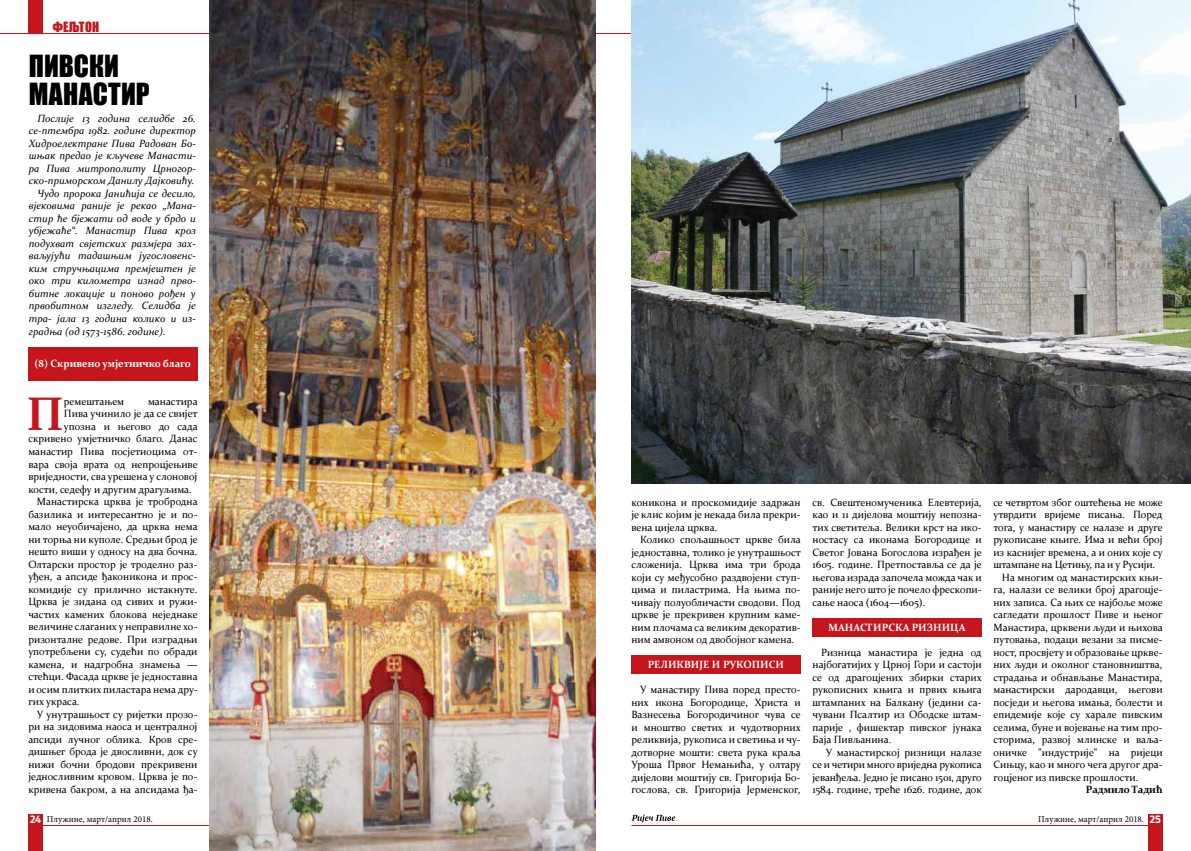
<style>
.page{position:relative;width:1191px;height:851px;background:#fff}
.page>*{position:absolute;margin:0;border:0;box-sizing:border-box;transform-origin:0 0}
.t1{font:700 47.1px "Constantia";color:#c4161c}
.t2{font:28px/28px "Impact";letter-spacing:.005em;color:#000}
.t3{font:13px "Impact";letter-spacing:.005em;color:#c4161c}
.t4{font:10.5px/12.5px "Constantia";color:#000;text-align:justify}
.t5{font:italic 10.5px "Constantia";letter-spacing:.005em;color:#000}
.t6{font:700 10.5px "Constantia";color:#fff}
.t7{font:700 10.5px "Constantia";color:#000}
.t8{font:700 10px "Antenna Cond";color:#fff}
.t9{font:9px "Minion Pro";color:#000}
.s1{font-family:"Antenna Cond";font-weight:700;font-size:10px;color:#fff}
</style>
<div class="page">
<div style="left:28px;top:347px;width:169px;height:34px;background:#c4161c"></div>
<div style="left:812px;top:618px;width:169px;height:18px;background:#c4161c"></div>
<div style="left:631px;top:655px;width:169px;height:19px;background:#c4161c"></div>
<div style="left:28px;top:814px;width:15px;height:36px;background:#c4161c"></div>
<div style="left:28px;top:0;width:15px;height:34px;background:#c4161c"></div>
<hr style="left:0;top:33px;width:1191px;height:1px;background:#c4161c">
<hr style="left:33px;top:825px;width:526px;height:1px;background:#c4161c">
<div style="left:1148px;top:814px;width:14px;height:36px;background:#c4161c"></div>
<svg style="left:631px;top:814px;width:44px;height:8px"></svg>
<hr style="left:631px;top:825px;width:526px;height:1px;background:#c4161c">
<img style="left:631px;top:0;width:560px;height:483px">
<img style="left:209px;top:0;width:386px;height:850px">
<p class="t3" style="left:53px;top:17px;width:48px">ФЕЉТОН</p>
<h2 class="t2" style="left:29px;top:51px;width:122px">ПИВСКИ<br>МАНАСТИР</h2>
<p class="t5" style="left:37px;top:111px;width:160px">Послије 13 година селидбе 26.</p>
<p class="t5" style="left:29px;top:124px;width:168px">се-птембра 1982. године директор</p>
<p class="t5" style="left:29px;top:136px;width:169px">Хидроелектране Пива Радован Бо-</p>
<p class="t5" style="left:29px;top:149px;width:169px">шњак предао је кључеве Манасти-</p>
<p class="t5" style="left:29px;top:161px;width:169px">ра Пива митрополиту Црногор-</p>
<p class="t5" style="left:29px;top:174px;width:167px">ско-приморском Данилу Дајковићу.</p>
<p class="t5" style="left:37px;top:186px;width:160px">Чудо пророка Јанићија се десило,</p>
<p class="t5" style="left:29px;top:199px;width:169px">вјековима раније је рекао „Мана-</p>
<p class="t5" style="left:29px;top:211px;width:168px">стир ће бјежати од воде у брдо и</p>
<p class="t5" style="left:29px;top:224px;width:169px">убјежаће“. Манастир Пива кроз</p>
<p class="t5" style="left:29px;top:236px;width:169px">подухват свјетских размјера зах-</p>
<p class="t5" style="left:29px;top:249px;width:169px">ваљујући тадашњим југословенс-</p>
<p class="t5" style="left:29px;top:261px;width:169px">ким стручњацима премјештен је</p>
<p class="t5" style="left:29px;top:274px;width:168px">око три километра изнад прво-</p>
<p class="t5" style="left:29px;top:286px;width:168px">битне локације и поново рођен у</p>
<p class="t5" style="left:29px;top:299px;width:169px">првобитном изгледу. Селидба је</p>
<p class="t5" style="left:29px;top:311px;width:169px">тра- јала 13 година колико и из-</p>
<p class="t5" style="left:29px;top:324px;width:138px">градња (од 1573-1586. године).</p>
<p class="t6" style="left:35px;top:356px;width:158px">(8) Скривено умјетничко благо</p>
<h1 class="t1" style="left:26px;top:381px;width:39px">П</h1>
<p class="t4" style="left:64px;top:394px;width:62px">ремештањем</p>
<p class="t4" style="left:148px;top:394px;width:51px">манастира</p>
<p class="t4" style="left:64px;top:407px;width:135px">Пива учинило је да се свијет</p>
<p class="t4" style="left:64px;top:419px;width:135px">упозна и његово до сада</p>
<p class="t4" style="left:28px;top:432px;width:171px">скривено умјетничко благо. Данас</p>
<p class="t4" style="left:28px;top:444px;width:170px">манастир Пива посјетиоцима от-</p>
<p class="t4" style="left:28px;top:457px;width:171px">вара своја врата од непроцјењиве</p>
<p class="t4" style="left:28px;top:469px;width:170px">вриједности, сва урешена у слоновој</p>
<p class="t4" style="left:28px;top:482px;width:165px">кости, седефу и другим драгуљима.</p>
<p class="t4" style="left:37px;top:494px;width:162px">Манастирска црква је тробродна</p>
<p class="t4" style="left:28px;top:507px;width:170px">базилика и интересантно је и по-</p>
<p class="t4" style="left:28px;top:519px;width:171px">мало неуобичајено, да црква нема</p>
<p class="t4" style="left:28px;top:532px;width:171px">ни торња ни куполе. Средњи брод је</p>
<p class="t4" style="left:28px;top:544px;width:170px">нешто виши у односу на два бочна.</p>
<p class="t4" style="left:28px;top:557px;width:170px">Олтарски простор је троделно раз-</p>
<p class="t4" style="left:28px;top:569px;width:170px">уђен, а апсиде ђаконикона и прос-</p>
<p class="t4" style="left:28px;top:582px;width:170px">комидије су прилично истакнуте.</p>
<p class="t4" style="left:28px;top:594px;width:170px">Црква је зидана од сивих и ружи-</p>
<p class="t4" style="left:28px;top:607px;width:171px">частих камених блокова неједнаке</p>
<p class="t4" style="left:28px;top:619px;width:170px">величине слаганих у неправилне хо-</p>
<p class="t4" style="left:28px;top:632px;width:171px">ризонталне редове. При изградњи</p>
<p class="t4" style="left:28px;top:644px;width:171px">употребљени су, судећи по обради</p>
<p class="t4" style="left:28px;top:657px;width:170px">камена, и надгробна знамења —</p>
<p class="t4" style="left:28px;top:669px;width:171px">стећци. Фасада цркве је једноставна</p>
<p class="t4" style="left:28px;top:682px;width:170px">и осим плитких пиластара нема дру-</p>
<p class="t4" style="left:28px;top:694px;width:53px">гих украса.</p>
<p class="t4" style="left:37px;top:707px;width:162px">У унутрашњост су ријетки прозо-</p>
<p class="t4" style="left:28px;top:719px;width:170px">ри на зидовима наоса и централној</p>
<p class="t4" style="left:28px;top:732px;width:170px">апсиди лучног облика. Кров сре-</p>
<p class="t4" style="left:28px;top:744px;width:171px">дишњег брода је двосливни, док су</p>
<p class="t4" style="left:28px;top:757px;width:171px">нижи бочни бродови прекривени</p>
<p class="t4" style="left:28px;top:769px;width:170px">једносливним кровом. Црква је по-</p>
<p class="t4" style="left:28px;top:782px;width:170px">кривена бакром, а на апсидама ђа-</p>
<p class="t4" style="left:631px;top:495px;width:171px">коникона и проскомидије задржан је клис којим је некада била прекри&shy;вена цијела црква.</p>
<p class="t4" style="left:631px;top:533px;width:171px;text-indent:8px">Колико спољашњост цркве била једноставна, толико је унутрашњост сложенија. Црква има три брода који су међусобно раздвојени ступ&shy;цима и пиластрима. На њима по&shy;чивају полуобличасти сводови. Под цркве је прекривен крупним каме&shy;ним плочама са великим декоратив&shy;ним амвоном од двобојног камена.</p>
<p class="t6" style="left:648px;top:657px;width:138px">РЕЛИКВИЈЕ И РУКОПИСИ</p>
<p class="t4" style="left:631px;top:683px;width:171px;text-indent:8px">У манастиру Пива поред престо&shy;них икона Богородице, Христа и Вазнесења Богородичиног чува се и мноштво светих и чудотворних реликвија, рукописа и светиња и чу&shy;дотворне мошти: света рука краља Уроша Првог Немањића, у олтару дијелови моштију св. Григорија Бо&shy;гослова, св. Григорија Јерменског,</p>
<p class="t4" style="left:812px;top:495px;width:171px">св. Свештеномученика Елевтерија, као и 11 дијелова моштију непозна&shy;тих светитеља. Велики крст на ико&shy;ностасу са иконама Богородице и Светог Јована Богослова израђен је 1605. године. Претпоставља се да је његова израда започела можда чак и раније него што је почело фрескопи&shy;сање наоса (1604—1605).</p>
<p class="t6" style="left:828px;top:620px;width:139px">МАНАСТИРСКА РИЗНИЦА</p>
<p class="t4" style="left:812px;top:645px;width:171px;text-indent:8px">Ризница манастира је једна од најбогатијих у Црној Гори и састоји се од драгоцјених збирки старих рукописних књига и првих књига штампаних на Балкану (једини са&shy;чувани Псалтир из Ободске штам&shy;парије , фишектар пивског јунака Баја Пивљанина.</p>
<p class="t4" style="left:812px;top:745px;width:171px;text-indent:13px">У манастирској ризници налазе се и четири много вриједна рукописа јеванђеља. Једно је писано 1501, друго 1584. године, треће 1626. године, док</p>
<p class="t4" style="left:993px;top:495px;width:171px">се четвртом због оштећења не може</p>
<p class="t4" style="left:993px;top:508px;width:170px">утврдити вријеме писања. Поред</p>
<p class="t4" style="left:993px;top:520px;width:171px">тога, у манастиру се налазе и друге</p>
<p class="t4" style="left:993px;top:533px;width:170px">рукописане књиге. Има и већи број</p>
<p class="t4" style="left:993px;top:545px;width:171px">из каснијег времена, а и оних које су</p>
<p class="t4" style="left:993px;top:558px;width:163px">штампане на Цетињу, па и у Русији.</p>
<p class="t4" style="left:1002px;top:570px;width:162px">На многим од манастирских књи-</p>
<p class="t4" style="left:993px;top:583px;width:170px">га, налази се велики број драгоцје-</p>
<p class="t4" style="left:993px;top:595px;width:171px">них записа. Са њих се најбоље може</p>
<p class="t4" style="left:993px;top:608px;width:171px">сагледати прошлост Пиве и њеног</p>
<p class="t4" style="left:993px;top:620px;width:171px">Манастира, црквени људи и њихова</p>
<p class="t4" style="left:993px;top:633px;width:170px">путовања, подаци везани за писме-</p>
<p class="t4" style="left:993px;top:645px;width:170px">ност, просвјету и образовање цркве-</p>
<p class="t4" style="left:993px;top:658px;width:170px">них људи и околног становништва,</p>
<p class="t4" style="left:993px;top:670px;width:170px">страдања и обнављање Манастира,</p>
<p class="t4" style="left:993px;top:683px;width:171px">манастирски дародавци, његови</p>
<p class="t4" style="left:993px;top:695px;width:171px">посједи и његова имања, болести и</p>
<p class="t4" style="left:993px;top:708px;width:171px">епидемије које су харале пивским</p>
<p class="t4" style="left:993px;top:720px;width:170px">селима, буне и војевање на тим про-</p>
<p class="t4" style="left:993px;top:733px;width:170px">сторима, развој млинске и ваља-</p>
<p class="t4" style="left:993px;top:745px;width:171px">оничке "индустрије" на ријеци</p>
<p class="t4" style="left:993px;top:758px;width:170px">Сињцу, као и много чега другог дра-</p>
<p class="t4" style="left:993px;top:770px;width:147px">гоцјеног из пивске прошлости.</p>
<p class="t7" style="left:1086px;top:782px;width:78px">Радмило Тадић</p>
<p class="t9" style="left:47px;top:812px;width:107px">Плужине, март/април 2018.</p>
<p class="t9" style="left:1038px;top:812px;width:124px">Плужине, март/април 2018. <span class="s1">25</span></p>
<p class="t8" style="left:30px;top:813px;width:13px">24</p>
</div>
